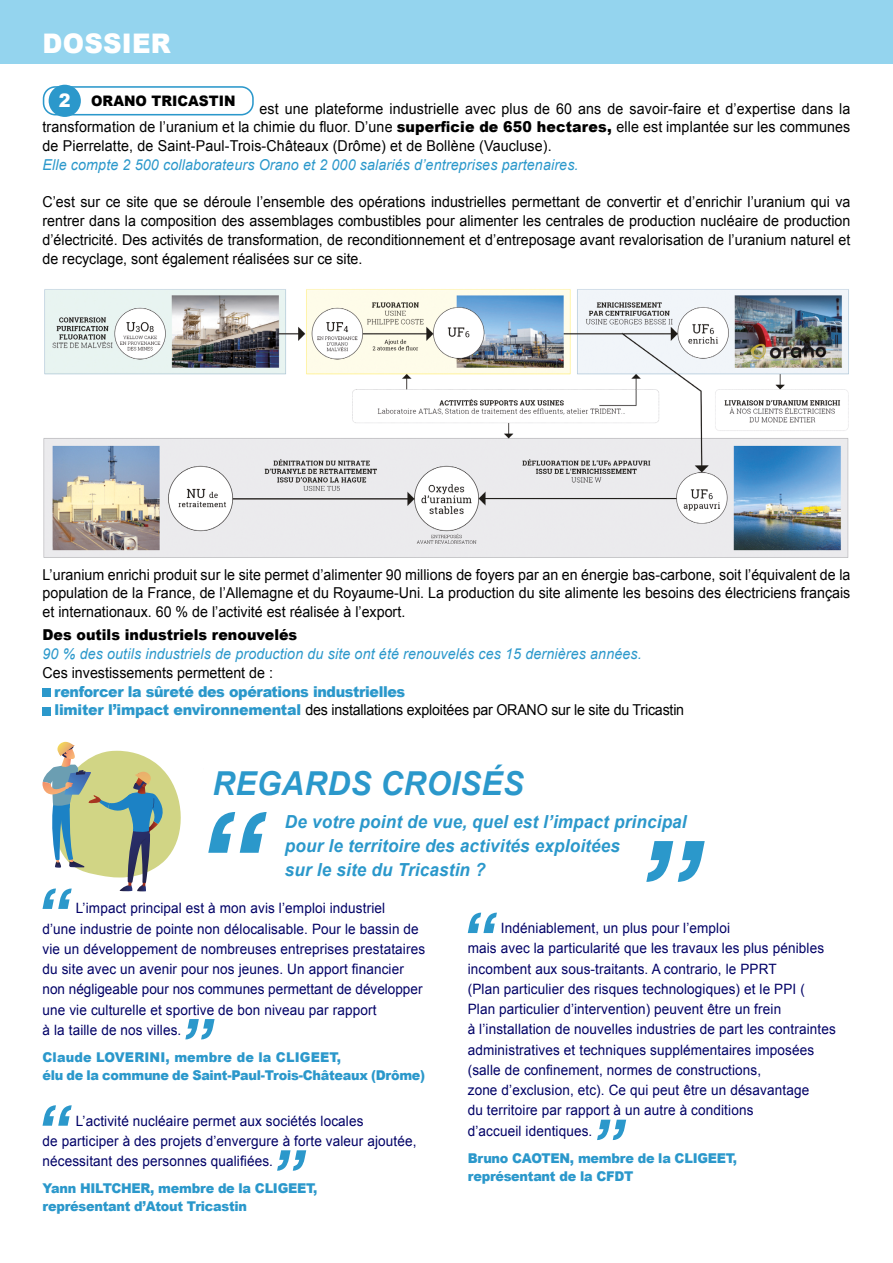
<style>
.page{position:relative;width:893px;height:1263px;background:#fff}
.page>*{position:absolute;margin:0;border:0;box-sizing:border-box;transform-origin:0 0}
.t1{font:italic 700 33px "Arial";letter-spacing:.01em;color:#2b98cb;scale:.95 1}
.t2{font:900 27px "Arial";letter-spacing:.01em;color:#fff;scale:.95 1}
.t3{font:italic 700 18px/24px "Arial";letter-spacing:.01em;color:#2b98cb;scale:.95 1}
.t4{font:15px/18.8px "Arial";color:#000;text-align:justify;scale:.95 1}
.t5{font:italic 15px "Arial";letter-spacing:.01em;color:#2b98cb;scale:.95 1}
.t6{font:900 15px/18.8px "Arial";letter-spacing:-.025em;color:#2b98cb;scale:.95 1}
.t7{font:900 15px "Arial";color:#000;scale:.95 1}
.t8{font:900 14.4px "Arial";color:#000;scale:.95 1}
.t9{font:14.25px/20.2px "Arial";letter-spacing:.01em;color:#006;scale:.95 1}
.t10{font:900 13.5px/18px "Arial";letter-spacing:-.02em;color:#2b98cb;scale:.95 1}
.s1{font-size:18.6px;color:#fff}
.s2{font-weight:900}
.s3{font-weight:400;color:#000}
</style>
<div class="page">
<img style="left:43px;top:289px;width:806px;height:269px">
<svg style="left:185px;top:1019px;width:30px;height:20px"></svg>
<svg style="left:43px;top:1105px;width:29px;height:21px"></svg>
<svg style="left:277px;top:1150px;width:29px;height:21px"></svg>
<svg style="left:468px;top:913px;width:29px;height:20px"></svg>
<svg style="left:597px;top:1120px;width:29px;height:20px"></svg>
<svg style="left:43px;top:742px;width:138px;height:167px"></svg>
<svg style="left:208px;top:812px;width:59px;height:41px"></svg>
<svg style="left:646px;top:841px;width:59px;height:41px"></svg>
<div style="left:0;top:0;width:893px;height:64px;background:#94d4ee"></div>
<div style="left:43px;top:688px;width:8px;height:9px;background:#2b98cb"></div>
<div style="left:43px;top:707px;width:8px;height:8px;background:#2b98cb"></div>
<div style="left:43px;top:86px;width:211px;height:29px;border:2px solid #2b98cb;border-radius:12px"></div>
<div style="left:49px;top:85px;width:32px;height:32px;background:#2b98cb;border-radius:50%"></div>
<h2 class="t2" style="left:43px;top:24px;width:137px">DOSSIER</h2>
<p class="t8" style="left:59px;top:90px;width:187px"><span class="s1">2</span> ORANO TRICASTIN</p>
<p class="t4" style="left:43px;top:99px;width:852px;text-indent:217px">est une plateforme industrielle avec plus de 60 ans de savoir-faire et d’expertise dans la transformation de l’uranium et la chimie du fluor. D’une <span class="s2">superficie de 650 hectares,</span> elle est implantée sur les communes de Pierrelatte, de Saint-Paul-Trois-Châteaux (Drôme) et de Bollène (Vaucluse).</p>
<p class="t5" style="left:43px;top:155px;width:566px">Elle compte 2 500 collaborateurs Orano et 2 000 salariés d’entreprises partenaires.</p>
<p class="t4" style="left:43px;top:193px;width:852px">C’est sur ce site que se déroule l’ensemble des opérations industrielles permettant de convertir et d’enrichir l’uranium qui va rentrer dans la composition des assemblages combustibles pour alimenter les centrales de production nucléaire de production d’électricité. Des activités de transformation, de reconditionnement et d’entreposage avant revalorisation de l’uranium naturel et de recyclage, sont également réalisées sur ce site.</p>
<p class="t4" style="left:43px;top:565px;width:852px">L’uranium enrichi produit sur le site permet d’alimenter 90 millions de foyers par an en énergie bas-carbone, soit l’équivalent de la population de la France, de l’Allemagne et du Royaume-Uni. La production du site alimente les besoins des électriciens français et internationaux. 60 % de l’activité est réalisée à l’export.</p>
<p class="t7" style="left:43px;top:624px;width:270px">Des outils industriels renouvelés</p>
<p class="t5" style="left:43px;top:644px;width:632px">90 % des outils industriels de production du site ont été renouvelés ces 15 dernières années.</p>
<p class="t4" style="left:43px;top:663px;width:244px">Ces investissements permettent de :</p>
<p class="t6" style="left:54px;top:681px;width:665px">renforcer la sûreté des opérations industrielles<br>limiter l’impact environnemental <span class="s3">des installations exploitées par ORANO sur le site du Tricastin</span></p>
<h1 class="t1" style="left:213px;top:761px;width:329px">REGARDS CROISÉS</h1>
<p class="t3" style="left:285px;top:811px;width:424px">De votre point de vue, quel est l’impact principal pour le territoire des activités exploitées<br>sur le site du Tricastin ?</p>
<p class="t9" style="left:43px;top:898px;width:404px;text-indent:33px">L’impact principal est à mon avis l’emploi industriel<br>d’une industrie de pointe non délocalisable. Pour le bassin de vie un développement de nombreuses entreprises prestataires du site avec un avenir pour nos jeunes. Un apport financier non négligeable pour nos communes permettant de développer une vie culturelle et sportive de bon niveau par rapport<br>à la taille de nos villes.</p>
<p class="t10" style="left:43px;top:1048px;width:404px">Claude LOVERINI, membre de la CLIGEET,<br>élu de la commune de Saint-Paul-Trois-Châteaux (Drôme)</p>
<p class="t9" style="left:43px;top:1111px;width:395px;text-indent:33px">L’activité nucléaire permet aux sociétés locales<br>de participer à des projets d’envergure à forte valeur ajoutée, nécessitant des personnes qualifiées.</p>
<p class="t10" style="left:43px;top:1179px;width:291px">Yann HILTCHER, membre de la CLIGEET, représentant d’Atout Tricastin</p>
<p class="t9" style="left:468px;top:918px;width:389px;text-indent:33px">Indéniablement, un plus pour l’emploi<br>mais avec la particularité que les travaux les plus pénibles incombent aux sous-traitants. A contrario, le PPRT<br>(Plan particulier des risques technologiques) et le PPI ( Plan particulier d’intervention) peuvent être un frein<br>à l’installation de nouvelles industries de part les contraintes administratives et techniques supplémentaires imposées (salle de confinement, normes de constructions,<br>zone d’exclusion, etc). Ce qui peut être un désavantage<br>du territoire par rapport à un autre à conditions<br>d’accueil identiques.</p>
<p class="t10" style="left:468px;top:1148px;width:285px">Bruno CAOTEN, membre de la CLIGEET, représentant de la CFDT</p>
</div>
